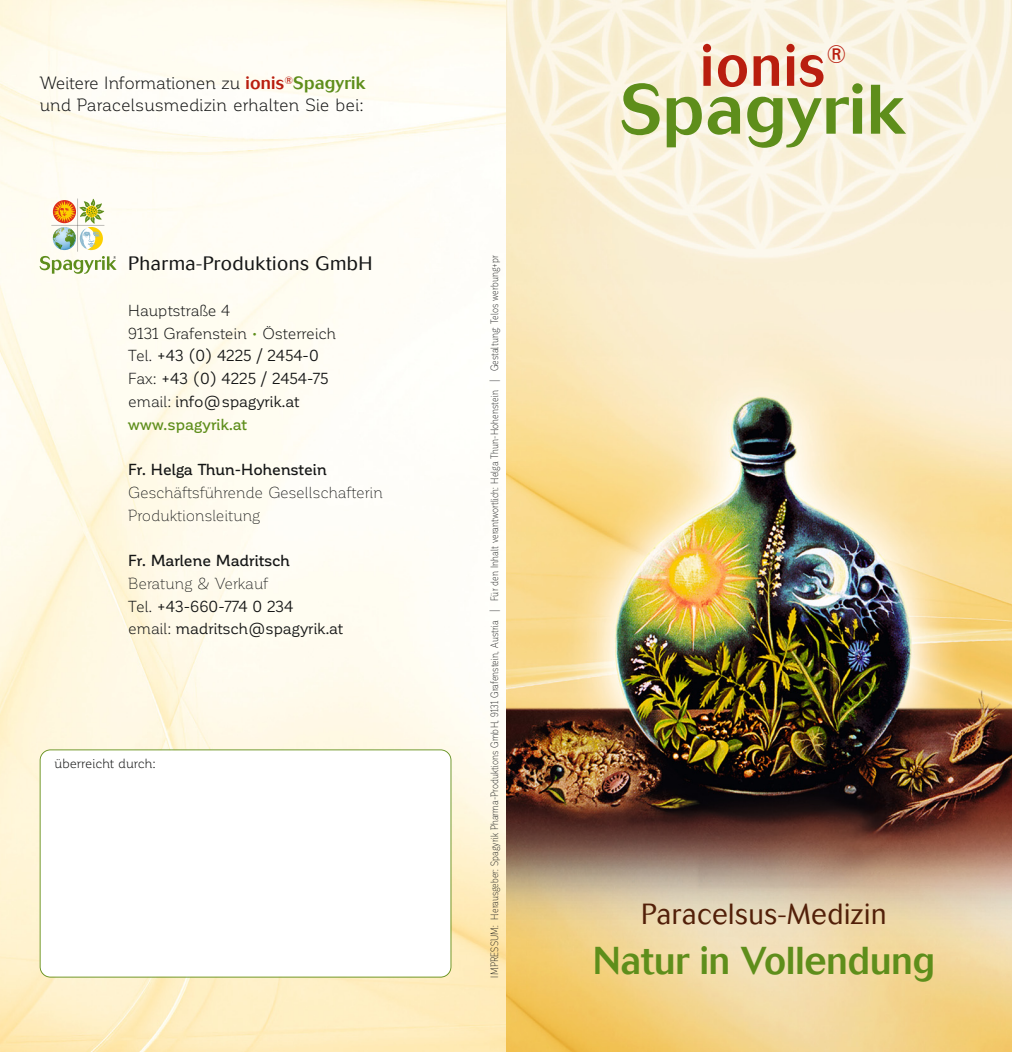
<style>
.page{position:relative;width:1012px;height:1052px;background:#fff}
.page>*{position:absolute;margin:0;border:0;box-sizing:border-box;transform-origin:0 0}
.t1{font:500 69.3px "Cosmos";letter-spacing:.01em;color:#5e8e1b}
.t2{font:500 57.75px "Cosmos";letter-spacing:.025em;color:#b91e0f;scale:.95 1}
.t3{font:500 38.5px "Cosmos";color:#5e8e1b;scale:.95 1}
.t4{font:300 28.88px "Cosmos";letter-spacing:.025em;color:#521f08;scale:.95 1}
.t5{font:500 25.2px "Cosmos";color:#b91e0f;scale:.95 1}
.t6{font:300 19.25px "Cosmos";letter-spacing:.025em;color:#151616}
.t7{font:17.5px/22.8px "Corporative";letter-spacing:-.005em;color:#151616}
.t8{font:15.75px/22.8px "Corporative";letter-spacing:-.005em;color:#151616}
.t9{font:15.75px/22.8px "Corporative";color:#151616}
.t10{font:300 15.75px/22.8px "Corporative";letter-spacing:-.015em;color:#151616}
.t11{font:500 15.75px "Corporative";color:#151616}
.t12{font:13.12px "Corporative";letter-spacing:-.015em;color:#151616}
.t13{font:300 10.5px "Corporative Cnd";color:#151616}
.s1{font-family:"Cosmos";font-weight:500;color:#b91e0f}
.s2{font-family:"Cosmos";font-weight:500;color:#5e8e1b}
.s3{color:#5e8e1b}
.s4{font-style:inherit}
.s5{font-weight:500;color:#5e8e1b}
.s6{font-weight:300}
</style>
<div class="page">
<img style="left:506px;top:0;width:506px;height:1052px">
<svg style="left:0;top:0;width:506px;height:1052px;fill:#fffcf1"></svg>
<svg style="left:40px;top:198px;width:77px;height:76px"></svg>
<div style="left:41px;top:750px;width:410px;height:226px;background:#fff;border-radius:10px"></div>
<div style="left:40px;top:749px;width:411px;height:228px;border:2px solid #5e8e1b;border-radius:11px"></div>
<h3 class="t7" style="left:40px;top:73px;width:327px">Weitere Informationen zu <span class="s1">ionis</span><sup>®</sup><span class="s2">Spagyrik </span>und Paracelsusmedizin erhalten Sie bei:</h3>
<h3 class="t6" style="left:128px;top:257px;width:246px">Pharma-Produktions GmbH</h3>
<h3 class="t8" style="left:128px;top:300px;width:209px">Hauptstraße 4<br>9131 Grafenstein <span class="s3">•</span> Österreich<br>Tel. <span class="s4">+43 (0) 4225 / 2454-0<br></span>Fax: <span class="s4">+43 (0) 4225 / 2454-75 </span>email: <span class="s4">info@spagyrik.at </span><span class="s5">www.spagyrik.at</span></h3>
<h3 class="t11" style="left:128px;top:464px;width:200px">Fr. Helga Thun-Hohenstein</h3>
<h3 class="t10" style="left:128px;top:482px;width:256px">Geschäftsführende Gesellschafterin<br>Produktionsleitung</h3>
<h3 class="t11" style="left:128px;top:555px;width:163px">Fr. Marlene Madritsch</h3>
<h3 class="t9" style="left:128px;top:573px;width:216px"><span class="s6">Beratung &amp; Verkauf<br></span><span class="s4">Tel.</span> +43-660-774 0 234<br><span class="s4">email:</span> madritsch@spagyrik.at</h3>
<p class="t12" style="left:55px;top:759px;width:102px">überreicht durch:</p>
<p class="t13" style="left:491px;top:977px;width:724px;rotate:-90deg">IMPRESSUM: Herausgeber: Spagyrik Pharma-Produktions GmbH, 9131 Grafenstein, Austria | Für den Inhalt verantwortlich: Helga Thun-Hohenstein | Gestaltung: Telos werbung+pr</p>
<h2 class="t2" style="left:700px;top:45px;width:133px">ionis</h2>
<h3 class="t5" style="left:826px;top:46px;width:22px">®</h3>
<h1 class="t1" style="left:620px;top:85px;width:287px">Spagyrik</h1>
<h3 class="t4" style="left:641px;top:903px;width:260px">Paracelsus-Medizin</h3>
<h3 class="t3" style="left:593px;top:947px;width:361px">Natur in Vollendung</h3>
</div>
